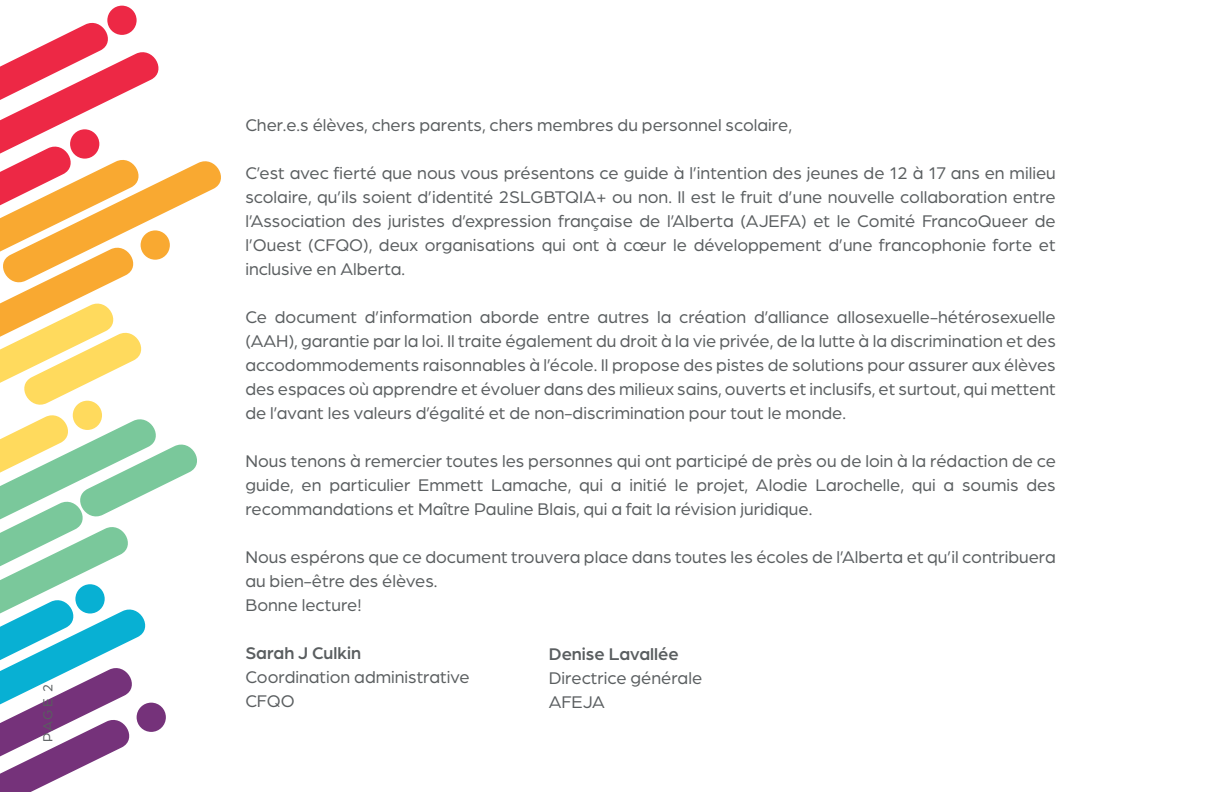
<style>
.page{position:relative;width:1224px;height:792px;background:#fff}
.page>*{position:absolute;margin:0;border:0;box-sizing:border-box;transform-origin:0 0}
.t1{font:18px/24px "Arboria";color:#5a5e60;text-align:justify}
.t2{font:500 18px "Arboria";color:#5a5e60}
.t3{font:14px "Arboria";color:#5a5e60}
</style>
<div class="page">
<div style="left:107px;top:6px;width:30px;height:29px;background:#ed2845;border-radius:50%"></div>
<svg style="left:0;top:16px;width:221px;height:776px"></svg>
<div style="left:137px;top:703px;width:29px;height:29px;background:#75327a;border-radius:50%"></div>
<div style="left:73px;top:401px;width:29px;height:29px;background:#ffda5d;border-radius:50%"></div>
<div style="left:75px;top:584px;width:30px;height:30px;background:#08b0d3;border-radius:50%"></div>
<p class="t3" style="left:39px;top:742px;width:59px;rotate:-90deg">PAGE 2</p>
<p class="t1" style="left:245px;top:112px;width:548px">Cher.e.s élèves, chers parents, chers membres du personnel scolaire,</p>
<p class="t1" style="left:245px;top:160px;width:812px">C’est avec fierté que nous vous présentons ce guide à l’intention des jeunes de 12 à 17 ans en milieu scolaire, qu’ils soient d’identité 2SLGBTQIA+ ou non. Il est le fruit d’une nouvelle collaboration entre l’Association des juristes d’expression française de l’Alberta (AJEFA) et le Comité FrancoQueer de l’Ouest (CFQO), deux organisations qui ont à cœur le développement d’une francophonie forte et inclusive en Alberta.</p>
<p class="t1" style="left:245px;top:304px;width:812px">Ce document d’information aborde entre autres la création d’alliance allosexuelle-hétérosexuelle (AAH), garantie par la loi. Il traite également du droit à la vie privée, de la lutte à la discrimination et des accodommodements raisonnables à l’école. Il propose des pistes de solutions pour assurer aux élèves des espaces où apprendre et évoluer dans des milieux sains, ouverts et inclusifs, et surtout, qui mettent de l’avant les valeurs d’égalité et de non-discrimination pour tout le monde.</p>
<p class="t1" style="left:245px;top:448px;width:812px">Nous tenons à remercier toutes les personnes qui ont participé de près ou de loin à la rédaction de ce guide, en particulier Emmett Lamache, qui a initié le projet, Alodie Larochelle, qui a soumis des recommandations et Maître Pauline Blais, qui a fait la révision juridique.</p>
<p class="t1" style="left:245px;top:544px;width:812px;text-align:left">Nous espérons que ce document trouvera place dans toutes les écoles de l’Alberta et qu’il contribuera au bien-être des élèves.<br>Bonne lecture!</p>
<p class="t2" style="left:245px;top:641px;width:117px">Sarah J Culkin</p>
<p class="t1" style="left:245px;top:664px;width:226px">Coordination administrative<br>CFQO</p>
<p class="t2" style="left:549px;top:641px;width:131px">Denise Lavallée</p>
<p class="t1" style="left:549px;top:665px;width:155px">Directrice générale<br>AFEJA</p>
</div>
